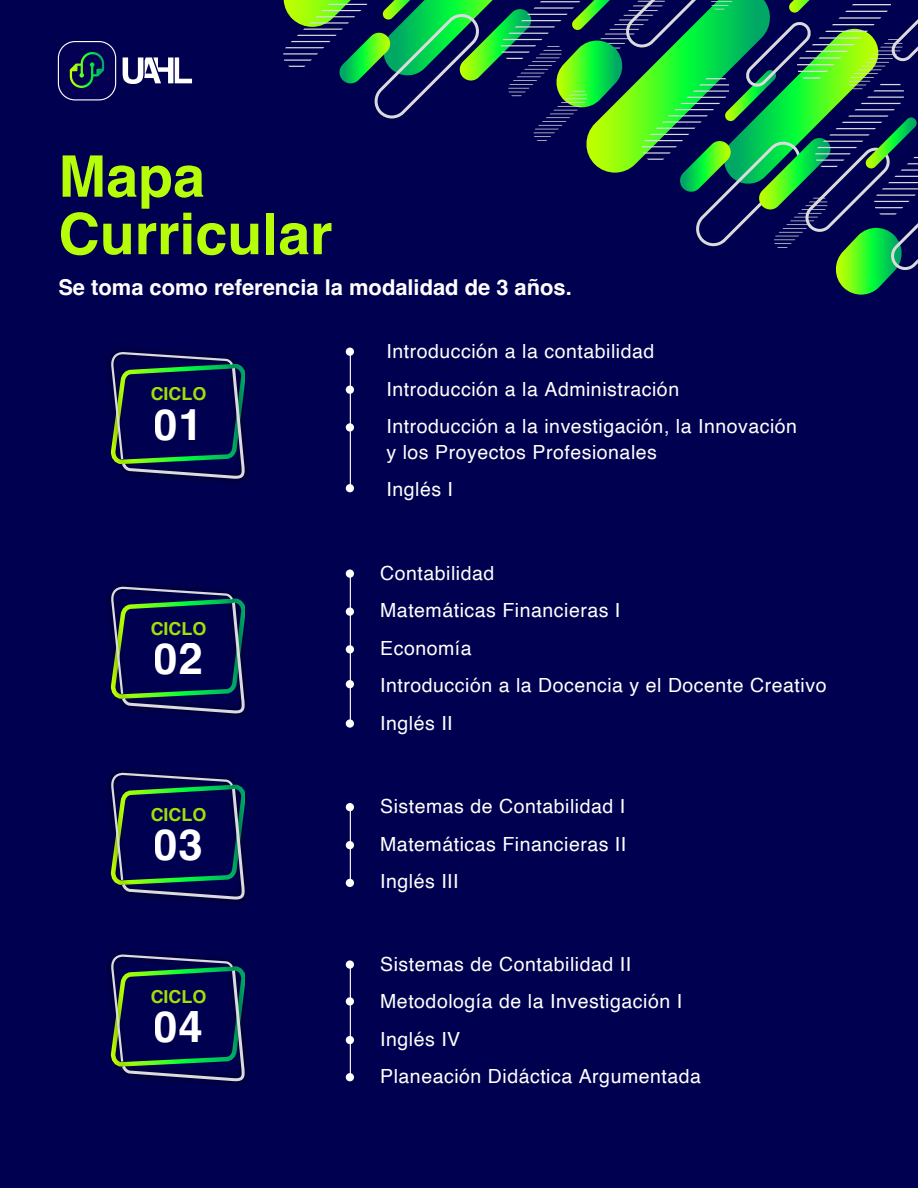
<style>
.page{position:relative;width:918px;height:1188px;background:#000050}
.page>*{position:absolute;margin:0;border:0;box-sizing:border-box;transform-origin:0 0}
.t1{font:700 57.3px/57.4px "Helvetica";color:#b5fd08}
.t2{font:700 43.8px "Helvetica";letter-spacing:.01em;color:#fff}
.t3{font:700 21.9px "Helvetica";color:#fff}
.t4{font:19.5px/37.5px "Helvetica";letter-spacing:.025em;color:#fff}
.t5{font:700 17.85px "Helvetica";letter-spacing:.01em;color:#b6ff00}
</style>
<div class="page">
<hr style="left:350px;top:351px;width:1px;height:140px;background:#fff">
<hr style="left:350px;top:570px;width:1px;height:154px;background:#fff">
<hr style="left:350px;top:803px;width:1px;height:77px;background:#fff">
<hr style="left:350px;top:963px;width:1px;height:115px;background:#fff">
<svg style="left:123px;top:57px;width:69px;height:27px"></svg>
<div style="left:58px;top:42px;width:58px;height:58px;background:#040054;border-radius:17px"></div>
<div style="left:58px;top:41px;width:58px;height:59px;border:1px solid #fff;border-radius:17px"></div>
<svg style="left:70px;top:52px;width:34px;height:36px"></svg>
<svg style="left:283px;top:0;width:635px;height:295px"></svg>
<svg style="left:109px;top:351px;width:138px;height:130px"></svg>
<svg style="left:109px;top:585px;width:138px;height:130px"></svg>
<svg style="left:109px;top:772px;width:138px;height:130px"></svg>
<svg style="left:109px;top:953px;width:138px;height:130px"></svg>
<div style="left:346px;top:348px;width:8px;height:8px;background:#fff;border-radius:50%"></div>
<div style="left:346px;top:386px;width:8px;height:8px;background:#fff;border-radius:50%"></div>
<div style="left:346px;top:423px;width:8px;height:9px;background:#fff;border-radius:50%"></div>
<div style="left:346px;top:484px;width:8px;height:8px;background:#fff;border-radius:50%"></div>
<div style="left:346px;top:569px;width:8px;height:9px;background:#fff;border-radius:50%"></div>
<div style="left:346px;top:608px;width:8px;height:8px;background:#fff;border-radius:50%"></div>
<div style="left:346px;top:645px;width:8px;height:8px;background:#fff;border-radius:50%"></div>
<div style="left:346px;top:680px;width:8px;height:8px;background:#fff;border-radius:50%"></div>
<div style="left:346px;top:719px;width:8px;height:9px;background:#fff;border-radius:50%"></div>
<div style="left:346px;top:803px;width:8px;height:8px;background:#fff;border-radius:50%"></div>
<div style="left:346px;top:841px;width:8px;height:8px;background:#fff;border-radius:50%"></div>
<div style="left:346px;top:879px;width:8px;height:8px;background:#fff;border-radius:50%"></div>
<div style="left:346px;top:997px;width:8px;height:9px;background:#fff;border-radius:50%"></div>
<div style="left:346px;top:1036px;width:8px;height:8px;background:#fff;border-radius:50%"></div>
<div style="left:346px;top:1073px;width:8px;height:8px;background:#fff;border-radius:50%"></div>
<div style="left:346px;top:960px;width:8px;height:9px;background:#fff;border-radius:50%"></div>
<h1 class="t1" style="left:58px;top:154px;width:276px">Mapa<br>Curricular</h1>
<p class="t3" style="left:58px;top:274px;width:515px">Se toma como referencia la modalidad de 3 años.</p>
<p class="t5" style="left:150px;top:383px;width:58px">CICLO</p>
<h2 class="t2" style="left:154px;top:398px;width:51px">01</h2>
<p class="t5" style="left:150px;top:618px;width:58px">CICLO</p>
<h2 class="t2" style="left:154px;top:632px;width:51px">02</h2>
<p class="t5" style="left:150px;top:804px;width:58px">CICLO</p>
<h2 class="t2" style="left:154px;top:818px;width:51px">03</h2>
<p class="t5" style="left:150px;top:986px;width:58px">CICLO</p>
<h2 class="t2" style="left:154px;top:1000px;width:51px">04</h2>
<p class="t4" style="left:387px;top:333px;width:412px">Introducción a la contabilidad<br>Introducción a la Administración<br>Introducción a la investigación, la Innovación</p>
<p class="t4" style="left:387px;top:434px;width:272px">y los Proyectos Profesionales<br>Inglés I</p>
<p class="t4" style="left:380px;top:555px;width:448px">Contabilidad<br>Matemáticas Financieras I<br>Economía<br>Introducción a la Docencia y el Docente Creativo<br>Inglés II</p>
<p class="t4" style="left:380px;top:788px;width:248px;text-align:justify">Sistemas de Contabilidad I Matemáticas Financieras II Inglés III</p>
<p class="t4" style="left:380px;top:946px;width:322px">Sistemas de Contabilidad II<br>Metodología de la Investigación I<br>Inglés IV<br>Planeación Didáctica Argumentada</p>
</div>
